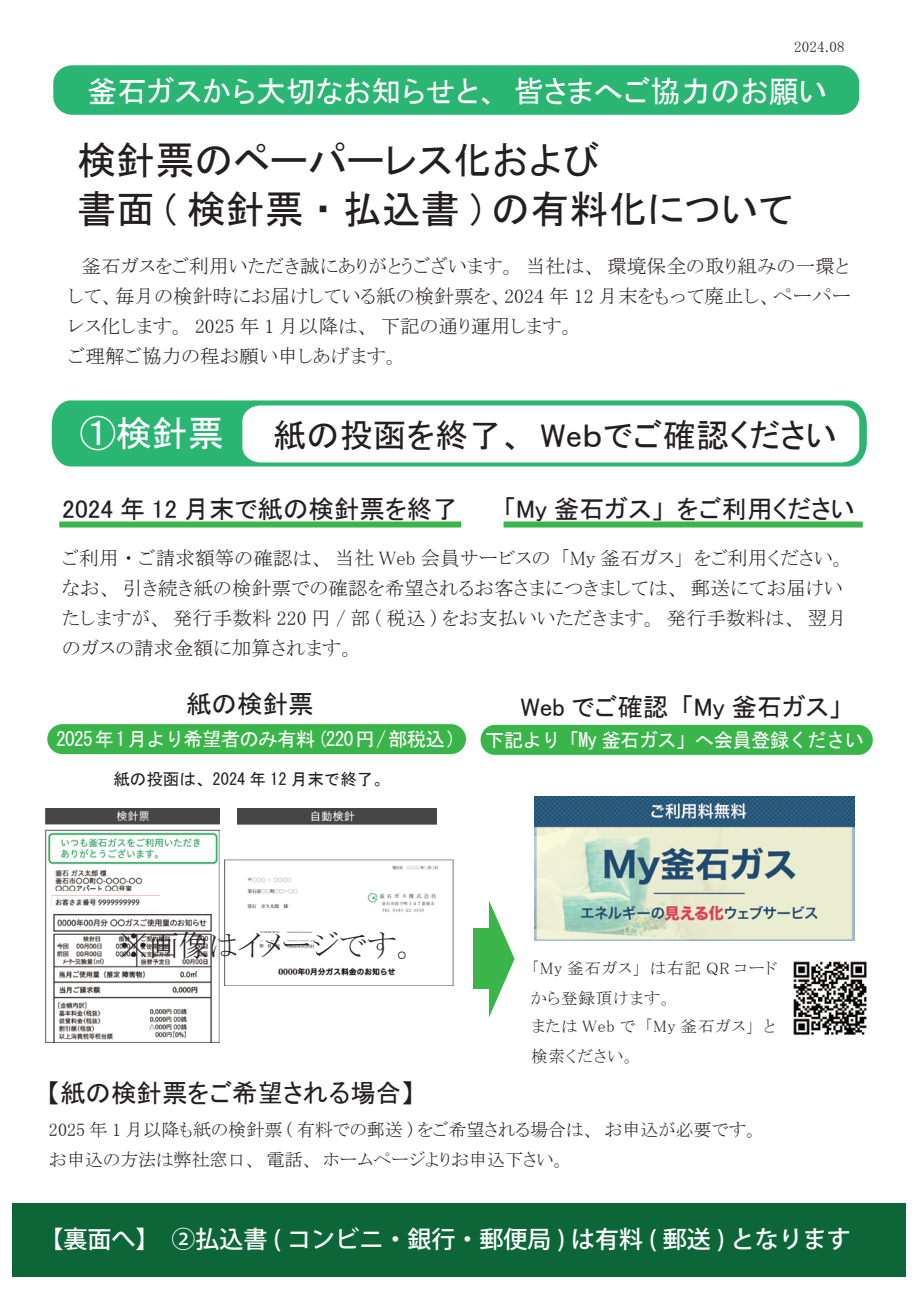
<style>
.page{position:relative;width:919px;height:1289px;background:#fff}
.page>*{position:absolute;margin:0;border:0;box-sizing:border-box;transform-origin:0 0}
.t1{font:39px/49.5px "MS P Gothic";color:#231f20}
.t2{font:36px "MS P Gothic";color:#fff}
.t3{font:33px "MS P Gothic";letter-spacing:.01em;color:#231f20}
.t4{font:30px "MS P Gothic";color:#fff}
.t5{font:30px "MS P Mincho";color:#231f20}
.t6{font:25.5px "MS P Gothic";color:#231f20}
.t7{font:500 24px "Koz Go Pr 6 N";color:#fff}
.t8{font:19.5px/30px "MS P Mincho";letter-spacing:.01em;color:#231f20}
.t9{font:19.5px "MS Gothic";letter-spacing:-.04em;color:#fff}
.t10{font:18px/30px "MS P Mincho";color:#231f20}
.t11{font:16.5px/30px "MS P Mincho";letter-spacing:.055em;color:#231f20}
.t12{font:16.5px "MS Gothic";color:#231f20}
.t13{font:15px "MS P Mincho";letter-spacing:.01em;color:#231f20}
</style>
<div class="page">
<div style="left:13px;top:1202px;width:893px;height:74px;background:#0c6638"></div>
<div style="left:47px;top:724px;width:419px;height:30px;background:#3ab54a;border-radius:15px"></div>
<svg style="left:52px;top:400px;width:814px;height:66px;background:#36b879"></svg>
<div style="left:53px;top:65px;width:806px;height:50px;background:#2bb572;border-radius:19px"></div>
<svg style="left:242px;top:405px;width:617px;height:57px"></svg>
<div style="left:59px;top:521px;width:402px;height:6px;background:#3ab54a"></div>
<div style="left:503px;top:521px;width:359px;height:6px;background:#3ab54a"></div>
<div style="left:480px;top:725px;width:392px;height:30px;background:#3ab54a;border-radius:15px"></div>
<div style="left:473px;top:928px;width:17px;height:61px;background:#3ab54a"></div>
<svg style="left:489px;top:900px;width:25px;height:117px"></svg>
<img style="left:44px;top:808px;width:176px;height:234px">
<img style="left:224px;top:859px;width:230px;height:126px">
<img style="left:237px;top:808px;width:199px;height:17px">
<img style="left:534px;top:796px;width:320px;height:144px">
<img style="left:793px;top:961px;width:74px;height:74px">
<p class="t13" style="left:794px;top:39px;width:52px">2024.08</p>
<h3 class="t4" style="left:87px;top:76px;width:741px">釜石ガスから大切なお知らせと、皆さまへご協力のお願い</h3>
<h1 class="t1" style="left:77px;top:135px;width:717px">検針票のペーパーレス化および<br>書面 ( 検針票・払込書 ) の有料化について</h1>
<p class="t8" style="left:68px;top:250px;width:784px">　釜石ガスをご利用いただき誠にありがとうございます。当社は、環境保全の取り組みの一環として、毎月の検針時にお届けしている紙の検針票を、2024 年 12 月末をもって廃止し、ペーパーレス化します。 2025 年 1 月以降は、下記の通り運用します。<br>ご理解ご協力の程お願い申しあげます。</p>
<h2 class="t2" style="left:80px;top:415px;width:146px">①検針票</h2>
<h3 class="t3" style="left:273px;top:418px;width:565px">紙の投函を終了、 Weｂでご確認ください</h3>
<h3 class="t6" style="left:62px;top:496px;width:397px">2024 年 12 月末で紙の検針票を終了</h3>
<h3 class="t6" style="left:503px;top:496px;width:353px">「My 釜石ガス」をご利用ください</h3>
<p class="t8" style="left:62px;top:543px;width:786px">ご利用・ご請求額等の確認は、当社 Web 会員サービスの「My 釜石ガス」をご利用ください。なお、引き続き紙の検針票での確認を希望されるお客さまにつきましては、郵送にてお届けいたしますが、発行手数料 220 円 / 部 ( 税込 ) をお支払いいただきます。発行手数料は、翌月のガスの請求金額に加算されます。</p>
<h3 class="t6" style="left:186px;top:691px;width:129px">紙の検針票</h3>
<p class="t9" style="left:56px;top:729px;width:402px">2025年1月より希望者のみ有料(220円/部税込)</p>
<p class="t12" style="left:113px;top:770px;width:278px">紙の投函は、2024 年 12 月末で終了。</p>
<h3 class="t6" style="left:520px;top:694px;width:322px">Web でご確認「My 釜石ガス」</h3>
<p class="t9" style="left:485px;top:730px;width:380px">下記より「My 釜石ガス」へ会員登録ください</p>
<h3 class="t5" style="left:119px;top:930px;width:299px">※画像はイメージです。</h3>
<h3 class="t6" style="left:47px;top:1079px;width:368px">【紙の検針票をご希望される場合】</h3>
<p class="t11" style="left:531px;top:952px;width:248px">「My 釜石ガス」は右記 QR コードから登録頂けます。</p>
<p class="t11" style="left:531px;top:1010px;width:245px">または Web で「My 釜石ガス」と検索ください。</p>
<p class="t10" style="left:49px;top:1114px;width:711px">2025 年 1 月以降も紙の検針票 ( 有料での郵送 ) をご希望される場合は、お申込が必要です。お申込の方法は弊社窓口、電話、ホームページよりお申込下さい。</p>
<p class="t7" style="left:39px;top:1225px;width:812px">【裏面へ】　②払込書 ( コンビニ・銀行・郵便局 ) は有料 ( 郵送 ) となります</p>
</div>
